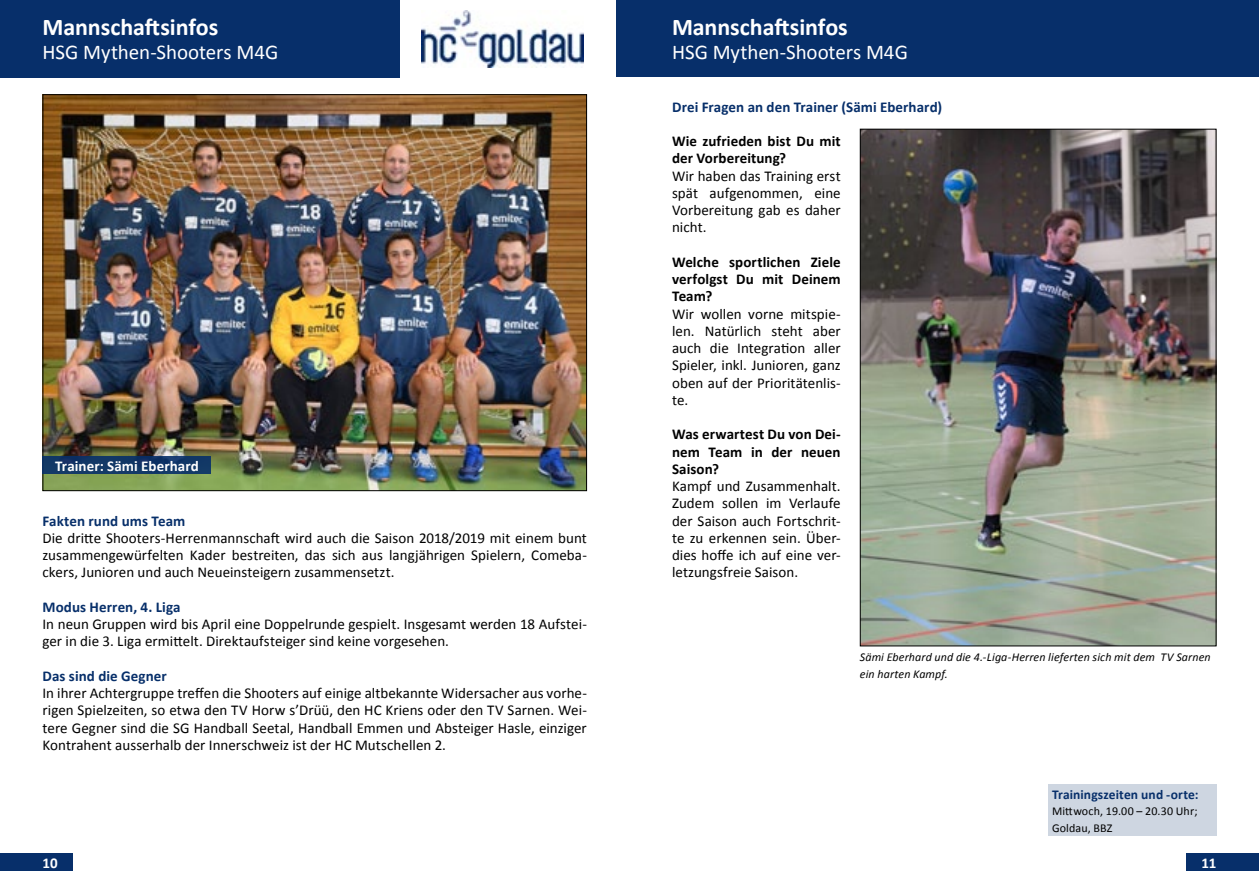
<style>
.page{position:relative;width:1259px;height:893px;background:#fff}
.page>*{position:absolute;margin:0;border:0;box-sizing:border-box;transform-origin:0 0}
.t1{font:700 24px "Calibri";letter-spacing:-.005em;color:#fff}
.t2{font:21px "Calibri";letter-spacing:-.005em;color:#fff}
.t3{font:15px/17.2px "Calibri";color:#000;text-align:justify}
.t4{font:700 15px/17.2px "Calibri";letter-spacing:.005em;color:#000;text-align:justify}
.t5{font:700 15px "Calibri";letter-spacing:.005em;color:#072f6a}
.t6{font:700 15px "Calibri";letter-spacing:.005em;color:#fff}
.t7{font:700 13.5px "Calibri";letter-spacing:.01em;color:#072f6a}
.t8{font:italic 12px/17.2px "Calibri";letter-spacing:.01em;color:#000}
.t9{font:12px/16.5px "Calibri";letter-spacing:.01em;color:#000}
</style>
<div class="page">
<div style="left:1186px;top:853px;width:73px;height:18px;background:#072f6a"></div>
<div style="left:0;top:853px;width:72px;height:18px;background:#072f6a"></div>
<img style="left:45px;top:96px;width:540px;height:393px">
<div style="left:43px;top:457px;width:168px;height:17px;background:#123867"></div>
<div style="left:1047px;top:784px;width:169px;height:52px;background:#ced6e1"></div>
<img style="left:862px;top:131px;width:352px;height:513px">
<div style="left:617px;top:0;width:642px;height:77px;background:#072f6a"></div>
<div style="left:0;top:0;width:399px;height:77px;background:#072f6a"></div>
<img style="left:422px;top:11px;width:161px;height:57px">
<h1 class="t1" style="left:43px;top:12px;width:177px">Mannschaftsinfos</h1>
<h2 class="t2" style="left:43px;top:39px;width:237px">HSG Mythen-Shooters M4G</h2>
<p class="t6" style="left:55px;top:456px;width:145px">Trainer: Sämi Eberhard</p>
<p class="t5" style="left:43px;top:511px;width:144px">Fakten rund ums Team</p>
<p class="t3" style="left:43px;top:529px;width:546px">Die dritte Shooters-Herrenmannschaft wird auch die Saison 2018/2019 mit einem bunt zusammengewürfelten Kader bestreiten, das sich aus langjährigen Spielern, Comeba&shy;ckers, Junioren und auch Neueinsteigern zusammensetzt.</p>
<p class="t5" style="left:43px;top:597px;width:140px">Modus Herren, 4. Liga</p>
<p class="t3" style="left:43px;top:615px;width:546px">In neun Gruppen wird bis April eine Doppelrunde gespielt. Insgesamt werden 18 Aufstei&shy;ger in die 3. Liga ermittelt. Direktaufsteiger sind keine vorgesehen.</p>
<p class="t5" style="left:43px;top:666px;width:126px">Das sind die Gegner</p>
<p class="t3" style="left:43px;top:684px;width:546px">In ihrer Achtergruppe treffen die Shooters auf einige altbekannte Widersacher aus vorhe&shy;rigen Spielzeiten, so etwa den TV Horw s’Drüü, den HC Kriens oder den TV Sarnen. Wei&shy;tere Gegner sind die SG Handball Seetal, Handball Emmen und Absteiger Hasle, einziger Kontrahent ausserhalb der Innerschweiz ist der HC Mutschellen 2.</p>
<h1 class="t1" style="left:672px;top:12px;width:177px">Mannschaftsinfos</h1>
<h2 class="t2" style="left:672px;top:39px;width:237px">HSG Mythen-Shooters M4G</h2>
<p class="t5" style="left:672px;top:97px;width:272px">Drei Fragen an den Trainer (Sämi Eberhard)</p>
<p class="t4" style="left:672px;top:132px;width:170px">Wie zufrieden bist Du mit der Vorbereitung?</p>
<p class="t3" style="left:672px;top:167px;width:170px">Wir haben das Training erst spät aufgenommen, eine Vorbereitung gab es daher nicht.</p>
<p class="t4" style="left:672px;top:253px;width:170px">Welche sportlichen Ziele verfolgst Du mit Deinem Team?</p>
<p class="t3" style="left:672px;top:305px;width:170px">Wir wollen vorne mitspie&shy;len. Natürlich steht aber auch die Integration aller Spieler, inkl. Junioren, ganz oben auf der Prioritätenlis&shy;te.</p>
<p class="t4" style="left:672px;top:426px;width:170px">Was erwartest Du von Dei&shy;nem Team in der neuen Saison?</p>
<p class="t3" style="left:672px;top:477px;width:170px">Kampf und Zusammenhalt.<br>Zudem sollen im Verlaufe der Saison auch Fortschrit&shy;te zu erkennen sein. Über&shy;dies hoffe ich auf eine ver&shy;letzungsfreie Saison.</p>
<p class="t8" style="left:860px;top:647px;width:352px">Sämi Eberhard und die 4.-Liga-Herren lieferten sich mit dem TV Sarnen ein harten Kampf.</p>
<p class="t7" style="left:1052px;top:786px;width:148px">Trainingszeiten und -orte:</p>
<p class="t9" style="left:1052px;top:803px;width:147px">Mittwoch, 19.00 – 20.30 Uhr;<br>Goldau, BBZ</p>
<p class="t6" style="left:43px;top:853px;width:17px">10</p>
<p class="t6" style="left:1201px;top:853px;width:17px">11</p>
</div>
